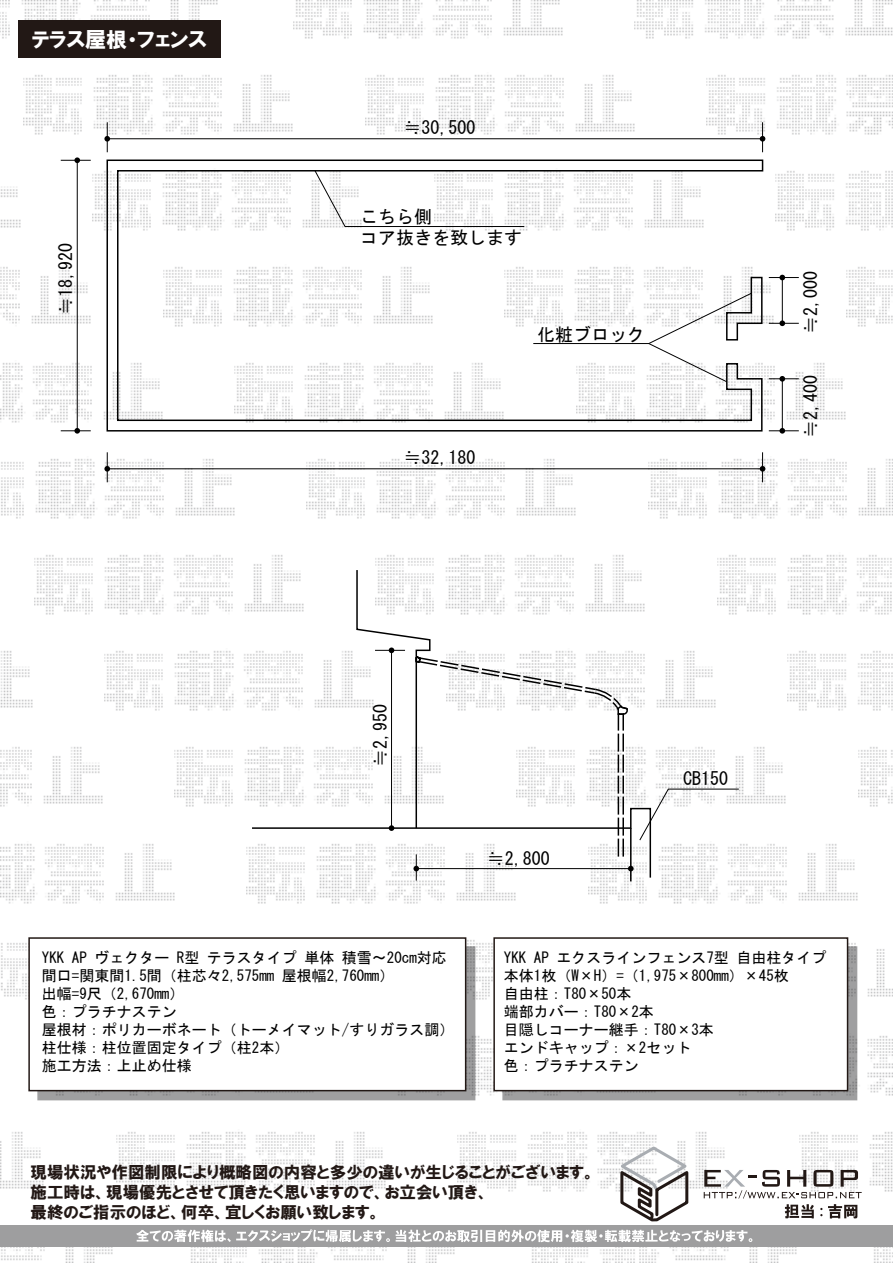
<style>
.page{position:relative;width:893px;height:1263px;background:#fff}
.page>*{position:absolute;margin:0;border:0;box-sizing:border-box;transform-origin:0 0}
.t1{font:21px "HGP Soei Kakugothic UB";color:#fff}
.t2{font:18px/21.6px "MS Gothic";color:#000}
.t3{font:16.5px/19.8px "HGP Soei Kakugothic UB";color:#221815}
.t4{font:15px/18px "MS Gothic";color:#000}
</style>
<div class="page">
<img style="left:0;top:0;width:218px;height:39px">
<img style="left:293px;top:0;width:270px;height:39px">
<img style="left:635px;top:0;width:258px;height:39px">
<img style="left:24px;top:75px;width:269px;height:60px">
<img style="left:365px;top:75px;width:270px;height:60px">
<img style="left:707px;top:75px;width:186px;height:60px">
<img style="left:93px;top:171px;width:13px;height:60px">
<img style="left:0;top:186px;width:21px;height:42px">
<img style="left:776px;top:171px;width:117px;height:60px">
<img style="left:0;top:264px;width:91px;height:63px">
<img style="left:764px;top:277px;width:11px;height:47px">
<img style="left:846px;top:267px;width:47px;height:60px">
<img style="left:0;top:360px;width:106px;height:63px">
<img style="left:764px;top:363px;width:82px;height:60px">
<img style="left:1px;top:457px;width:234px;height:62px">
<img style="left:307px;top:459px;width:270px;height:60px">
<img style="left:648px;top:457px;width:245px;height:62px">
<img style="left:34px;top:555px;width:249px;height:60px">
<img style="left:376px;top:555px;width:248px;height:14px">
<img style="left:717px;top:555px;width:175px;height:60px">
<img style="left:105px;top:651px;width:144px;height:60px">
<img style="left:0;top:651px;width:33px;height:57px">
<img style="left:788px;top:651px;width:105px;height:60px">
<img style="left:0;top:747px;width:103px;height:60px">
<img style="left:175px;top:747px;width:75px;height:60px">
<img style="left:858px;top:747px;width:35px;height:60px">
<img style="left:740px;top:747px;width:46px;height:57px">
<img style="left:0;top:844px;width:175px;height:60px">
<img style="left:247px;top:847px;width:269px;height:57px">
<img style="left:588px;top:844px;width:270px;height:60px">
<img style="left:1px;top:943px;width:26px;height:57px">
<img style="left:466px;top:937px;width:27px;height:63px">
<img style="left:848px;top:937px;width:45px;height:63px">
<img style="left:475px;top:1033px;width:27px;height:63px">
<img style="left:857px;top:1033px;width:36px;height:63px">
<img style="left:0;top:1132px;width:44px;height:57px">
<img style="left:116px;top:1132px;width:270px;height:60px">
<img style="left:800px;top:1132px;width:93px;height:60px">
<img style="left:458px;top:1132px;width:267px;height:60px">
<img style="left:1px;top:1247px;width:112px;height:16px">
<img style="left:191px;top:1247px;width:264px;height:16px">
<img style="left:874px;top:1247px;width:19px;height:16px">
<img style="left:532px;top:1247px;width:265px;height:16px">
<svg style="left:106px;top:159px;width:658px;height:273px"></svg>
<hr style="left:107px;top:138px;width:656px;height:1px;background:#000">
<svg style="left:760px;top:136px;width:5px;height:6px"></svg>
<svg style="left:104px;top:136px;width:6px;height:6px"></svg>
<hr style="left:107px;top:122px;width:1px;height:30px;background:#000">
<hr style="left:762px;top:122px;width:1px;height:30px;background:#000">
<hr style="left:77px;top:160px;width:1px;height:271px;background:#000">
<svg style="left:74px;top:157px;width:6px;height:6px"></svg>
<svg style="left:74px;top:428px;width:6px;height:6px"></svg>
<hr style="left:61px;top:430px;width:30px;height:1px;background:#000">
<hr style="left:61px;top:160px;width:30px;height:1px;background:#000">
<hr style="left:107px;top:468px;width:656px;height:1px;background:#000">
<svg style="left:760px;top:466px;width:5px;height:6px"></svg>
<svg style="left:104px;top:466px;width:6px;height:6px"></svg>
<hr style="left:107px;top:452px;width:1px;height:30px;background:#000">
<hr style="left:762px;top:452px;width:1px;height:30px;background:#000">
<hr style="left:782px;top:278px;width:1px;height:45px;background:#000">
<svg style="left:779px;top:320px;width:6px;height:6px"></svg>
<svg style="left:779px;top:275px;width:6px;height:5px"></svg>
<hr style="left:769px;top:277px;width:30px;height:1px;background:#000">
<hr style="left:769px;top:323px;width:30px;height:1px;background:#000">
<hr style="left:782px;top:379px;width:1px;height:52px;background:#000">
<svg style="left:779px;top:428px;width:6px;height:6px"></svg>
<svg style="left:779px;top:376px;width:6px;height:6px"></svg>
<hr style="left:769px;top:378px;width:30px;height:1px;background:#000">
<hr style="left:769px;top:430px;width:30px;height:1px;background:#000">
<svg style="left:314px;top:170px;width:211px;height:57px"></svg>
<svg style="left:532px;top:276px;width:231px;height:107px"></svg>
<svg style="left:250px;top:569px;width:490px;height:312px"></svg>
<div style="left:618px;top:713px;width:6px;height:8px;border:2px dashed #000"></div>
<svg style="left:616px;top:1144px;width:75px;height:78px"></svg>
<svg style="left:704px;top:1170px;width:158px;height:28px"></svg>
<svg style="left:37px;top:946px;width:438px;height:154px;background:#969697"></svg>
<div style="left:28px;top:937px;width:438px;height:154px;background:#fff;border:2px solid #221815"></div>
<svg style="left:502px;top:946px;width:355px;height:154px;background:#979798"></svg>
<div style="left:493px;top:937px;width:355px;height:154px;background:#fff;border:2px solid #221815"></div>
<div style="left:18px;top:20px;width:203px;height:38px;background:#221815"></div>
<div style="left:0;top:1225px;width:893px;height:22px;background:#9e9e9f"></div>
<svg style="left:136px;top:1229px;width:254px;height:13px"></svg>
<svg style="left:396px;top:1230px;width:356px;height:12px"></svg>
<svg style="left:785px;top:1204px;width:29px;height:14px"></svg>
<svg style="left:828px;top:1204px;width:29px;height:14px"></svg>
<h1 class="t1" style="left:32px;top:28px;width:177px">テラス屋根・フェンス</h1>
<p class="t2" style="left:55px;top:315px;width:73px;rotate:-90deg">≒18,920</p>
<p class="t2" style="left:404px;top:116px;width:73px">≒30,500</p>
<p class="t2" style="left:360px;top:205px;width:163px">こちら側<br>コア抜きを致します</p>
<p class="t2" style="left:537px;top:324px;width:109px">化粧ブロック</p>
<p class="t2" style="left:404px;top:446px;width:73px">≒32,180</p>
<p class="t2" style="left:800px;top:334px;width:64px;rotate:-90deg">≒2,000</p>
<p class="t2" style="left:800px;top:438px;width:64px;rotate:-90deg">≒2,400</p>
<p class="t2" style="left:369px;top:767px;width:64px;rotate:-90deg">≒2,950</p>
<p class="t2" style="left:487px;top:847px;width:64px">≒2,800</p>
<p class="t2" style="left:683px;top:768px;width:46px">CB150</p>
<p class="t4" style="left:42px;top:948px;width:414px">YKK AP ヴェクター R型 テラスタイプ 単体 積雪～20cm対応間口=関東間1.5間（柱芯々2,575mm 屋根幅2,760mm）<br>出幅=9尺（2,670mm）<br>色：プラチナステン<br>屋根材：ポリカーボネート（トーメイマット/すりガラス調）柱仕様：柱位置固定タイプ（柱2本）<br>施工方法：上止め仕様</p>
<p class="t4" style="left:504px;top:948px;width:324px">YKK AP エクスラインフェンス7型 自由柱タイプ本体1枚（W×H）=（1,975×800mm）×45枚<br>自由柱：T80×50本<br>端部カバー：T80×2本<br>目隠しコーナー継手：T80×3本<br>エンドキャップ：×2セット<br>色：プラチナステン</p>
<p class="t3" style="left:31px;top:1162px;width:566px">現場状況や作図制限により概略図の内容と多少の違いが生じることがございます。施工時は、現場優先とさせて頂きたく思いますので、お立会い頂き、<br>最終のご指示のほど、何卒、宜しくお願い致します。</p>
</div>
